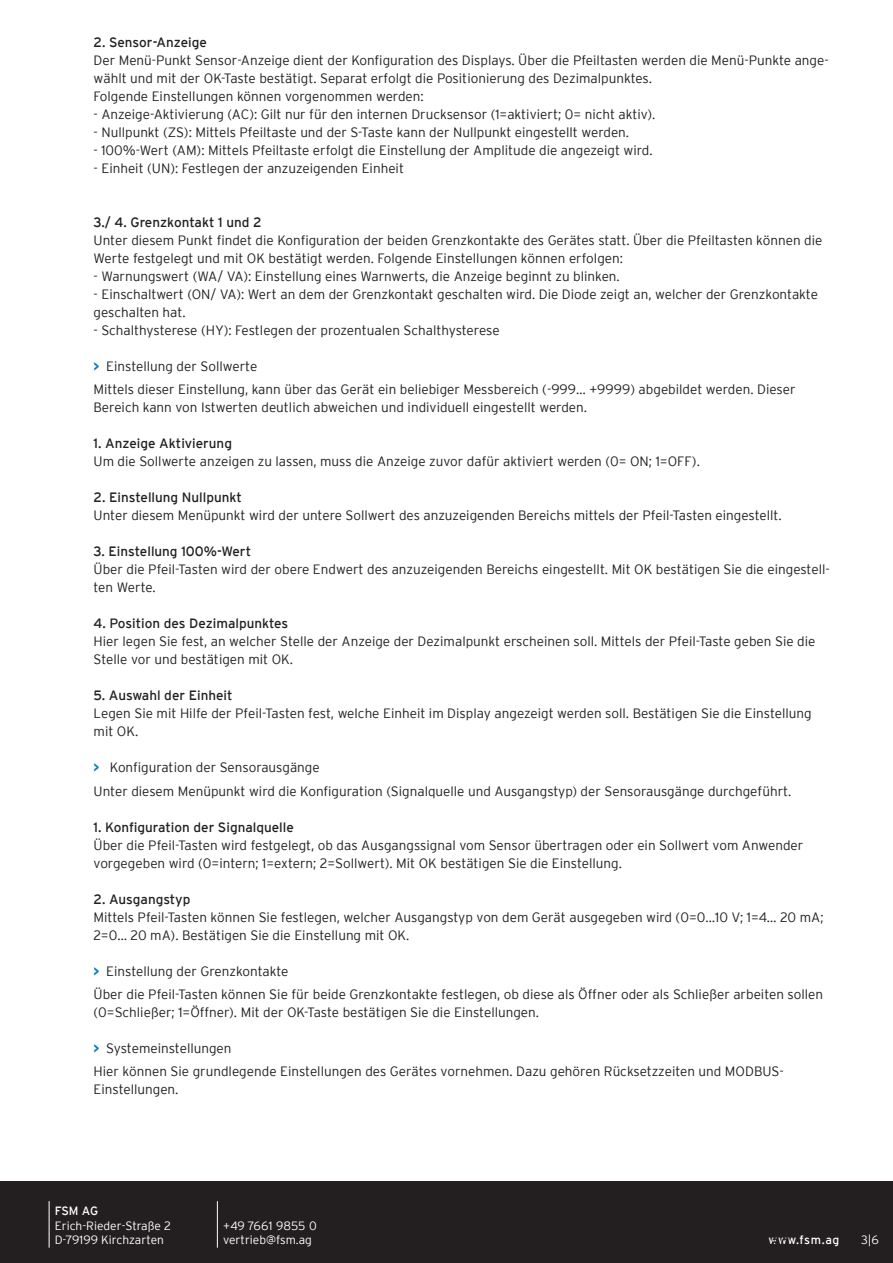
<style>
.page{position:relative;width:893px;height:1263px;background:#fff}
.page>*{position:absolute;margin:0;border:0;box-sizing:border-box;transform-origin:0 0}
.t1{font:300 13.5px/18px "Interstate";color:#231f20}
.t2{font:13.5px "Interstate";color:#231f20}
.t3{font:300 12px/14.4px "Interstate";color:#fff}
.t4{font:12px "Interstate";letter-spacing:.04em;color:#fff}
.s1{font-weight:700;color:#007dbe}
</style>
<div class="page">
<div style="left:0;top:1181px;width:893px;height:82px;background:#231f20"></div>
<hr style="left:217px;top:1201px;width:1px;height:46px;background:#fff">
<hr style="left:49px;top:1201px;width:1px;height:46px;background:#fff">
<p class="t2" style="left:94px;top:35px;width:115px">2. Sensor-Anzeige</p>
<p class="t1" style="left:94px;top:51px;width:737px">Der Menü-Punkt Sensor-Anzeige dient der Konfiguration des Displays. Über die Pfeiltasten werden die Menü-Punkte ange&shy;wählt und mit der OK-Taste bestätigt. Separat erfolgt die Positionierung des Dezimalpunktes.<br>Folgende Einstellungen können vorgenommen werden:</p>
<p class="t1" style="left:94px;top:105px;width:563px">- Anzeige-Aktivierung (AC): Gilt nur für den internen Drucksensor (1=aktiviert; 0= nicht aktiv).</p>
<p class="t1" style="left:94px;top:123px;width:537px">- Nullpunkt (ZS): Mittels Pfeiltaste und der S-Taste kann der Nullpunkt eingestellt werden.</p>
<p class="t1" style="left:94px;top:141px;width:561px">- 100%-Wert (AM): Mittels Pfeiltaste erfolgt die Einstellung der Amplitude die angezeigt wird.</p>
<p class="t1" style="left:94px;top:159px;width:312px">- Einheit (UN): Festlegen der anzuzeigenden Einheit</p>
<p class="t2" style="left:94px;top:215px;width:170px">3./ 4. Grenzkontakt 1 und 2</p>
<p class="t1" style="left:94px;top:231px;width:730px">Unter diesem Punkt findet die Konfiguration der beiden Grenzkontakte des Gerätes statt. Über die Pfeiltasten können die<br>Werte festgelegt und mit OK bestätigt werden. Folgende Einstellungen können erfolgen:</p>
<p class="t1" style="left:94px;top:267px;width:528px">- Warnungswert (WA/ VA): Einstellung eines Warnwerts, die Anzeige beginnt zu blinken.</p>
<p class="t1" style="left:94px;top:285px;width:726px">- Einschaltwert (ON/ VA): Wert an dem der Grenzkontakt geschalten wird. Die Diode zeigt an, welcher der Grenzkontakte geschalten hat.</p>
<p class="t1" style="left:94px;top:321px;width:408px">- Schalthysterese (HY): Festlegen der prozentualen Schalthysterese</p>
<p class="t1" style="left:94px;top:355px;width:703px;line-height:23.1px"><span class="s1">&gt;</span> Einstellung der Sollwerte<br>Mittels dieser Einstellung, kann über das Gerät ein beliebiger Messbereich (-999… +9999) abgebildet werden. Dieser</p>
<p class="t1" style="left:94px;top:399px;width:495px">Bereich kann von Istwerten deutlich abweichen und individuell eingestellt werden.</p>
<p class="t2" style="left:94px;top:436px;width:140px">1. Anzeige Aktivierung</p>
<p class="t1" style="left:94px;top:453px;width:608px">Um die Sollwerte anzeigen zu lassen, muss die Anzeige zuvor dafür aktiviert werden (0= ON; 1=OFF).</p>
<p class="t2" style="left:94px;top:490px;width:150px">2. Einstellung Nullpunkt</p>
<p class="t1" style="left:94px;top:507px;width:690px">Unter diesem Menüpunkt wird der untere Sollwert des anzuzeigenden Bereichs mittels der Pfeil-Tasten eingestellt.</p>
<p class="t2" style="left:94px;top:544px;width:159px">3. Einstellung 100%-Wert</p>
<p class="t1" style="left:94px;top:561px;width:738px">Über die Pfeil-Tasten wird der obere Endwert des anzuzeigenden Bereichs eingestellt. Mit OK bestätigen Sie die eingestell&shy;ten Werte.</p>
<p class="t2" style="left:94px;top:616px;width:196px">4. Position des Dezimalpunktes</p>
<p class="t1" style="left:94px;top:633px;width:723px">Hier legen Sie fest, an welcher Stelle der Anzeige der Dezimalpunkt erscheinen soll. Mittels der Pfeil-Taste geben Sie die<br>Stelle vor und bestätigen mit OK.</p>
<p class="t2" style="left:94px;top:688px;width:140px">5. Auswahl der Einheit</p>
<p class="t1" style="left:94px;top:705px;width:720px">Legen Sie mit Hilfe der Pfeil-Tasten fest, welche Einheit im Display angezeigt werden soll. Bestätigen Sie die Einstellung mit OK.</p>
<p class="t1" style="left:94px;top:756px;width:699px;line-height:23.1px"><span class="s1">&gt;</span> Konfiguration der Sensorausgänge<br>Unter diesem Menüpunkt wird die Konfiguration (Signalquelle und Ausgangstyp) der Sensorausgänge durchgeführt.</p>
<p class="t2" style="left:94px;top:819px;width:202px">1. Konfiguration der Signalquelle</p>
<p class="t1" style="left:94px;top:836px;width:711px">Über die Pfeil-Tasten wird festgelegt, ob das Ausgangssignal vom Sensor übertragen oder ein Sollwert vom Anwender vorgegeben wird (0=intern; 1=extern; 2=Sollwert). Mit OK bestätigen Sie die Einstellung.</p>
<p class="t2" style="left:94px;top:891px;width:98px">2. Ausgangstyp</p>
<p class="t1" style="left:94px;top:908px;width:732px">Mittels Pfeil-Tasten können Sie festlegen, welcher Ausgangstyp von dem Gerät ausgegeben wird (0=0…10 V; 1=4… 20 mA;<br>2=0… 20 mA). Bestätigen Sie die Einstellung mit OK.</p>
<p class="t1" style="left:94px;top:959px;width:731px;line-height:23.1px"><span class="s1">&gt;</span> Einstellung der Grenzkontakte<br>Über die Pfeil-Tasten können Sie für beide Grenzkontakte festlegen, ob diese als Öffner oder als Schließer arbeiten sollen</p>
<p class="t1" style="left:94px;top:1003px;width:447px">(0=Schließer; 1=Öffner). Mit der OK-Taste bestätigen Sie die Einstellungen.</p>
<p class="t1" style="left:94px;top:1036px;width:692px;line-height:23.1px"><span class="s1">&gt;</span> Systemeinstellungen<br>Hier können Sie grundlegende Einstellungen des Gerätes vornehmen. Dazu gehören Rücksetzzeiten und MODBUS-</p>
<p class="t1" style="left:94px;top:1080px;width:86px">Einstellungen.</p>
<p class="t4" style="left:55px;top:1204px;width:45px">FSM AG</p>
<p class="t3" style="left:55px;top:1218px;width:118px">Erich-Rieder-Straße 2<br>D-79199 Kirchzarten</p>
<p class="t3" style="left:223px;top:1218px;width:95px">+49 7661 9855 0 vertrieb@fsm.ag</p>
<p class="t4" style="left:768px;top:1233px;width:72px">www.fsm.ag</p>
<p class="t3" style="left:861px;top:1232px;width:19px">3|6</p>
</div>
